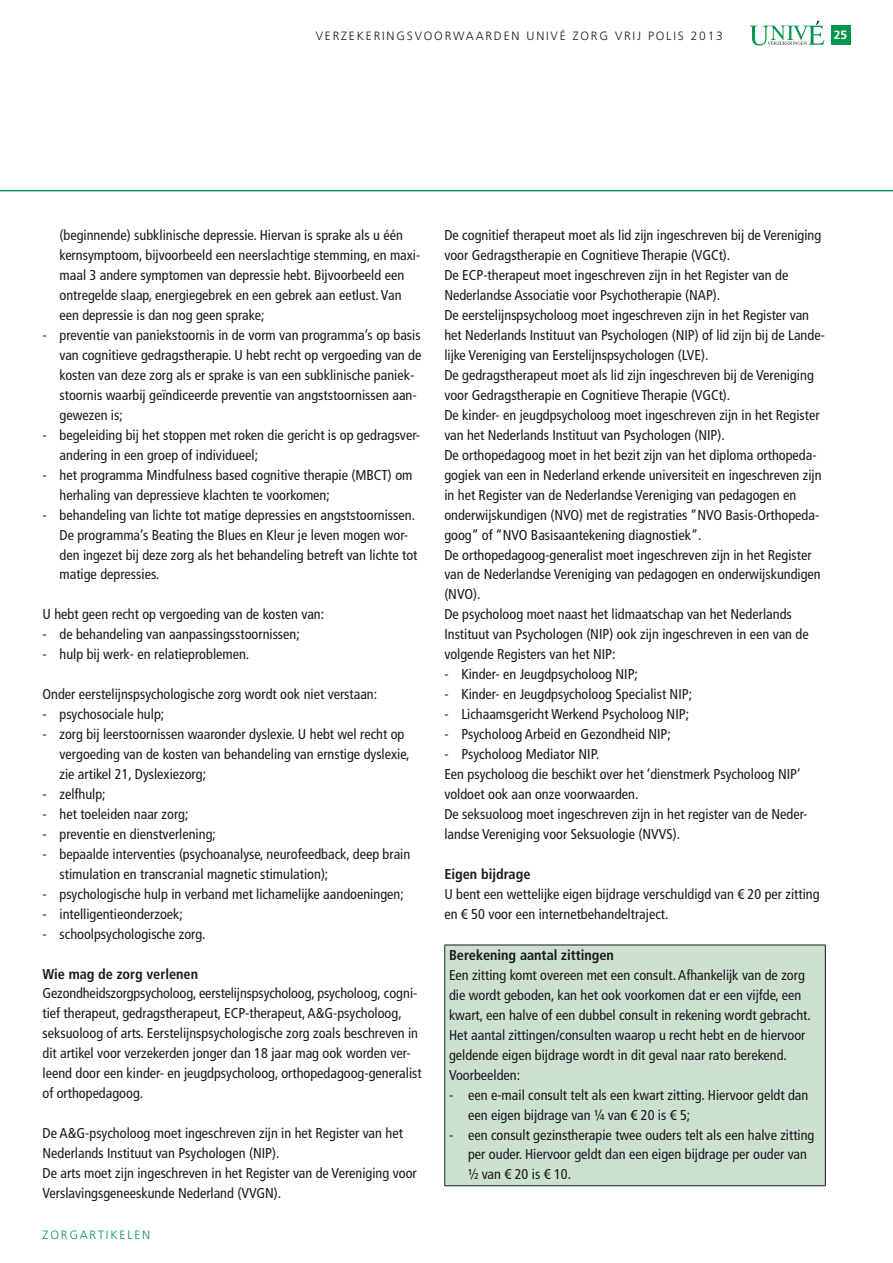
<style>
.page{position:relative;width:893px;height:1263px;background:#fff}
.page>*{position:absolute;margin:0;border:0;box-sizing:border-box;transform-origin:0 0}
.t1{font:condensed 14.25px/20px "Frutiger";color:#1a181b}
.t2{font:700 condensed 14.25px "Frutiger";color:#1a181b}
.t3{font:300 12px "Frutiger";letter-spacing:.15em;color:#1a181b}
.t4{font:300 12px "Frutiger";letter-spacing:.15em;color:#00964c}
.t5{font:700 12px "Frutiger";color:#fff}
</style>
<div class="page">
<div style="left:831px;top:26px;width:19px;height:19px;background:#00964c"></div>
<svg style="left:0;top:189px;width:893px;height:2px;background:#6ec399"></svg>
<svg style="left:749px;top:21px;width:75px;height:25px"></svg>
<div style="left:445px;top:945px;width:380px;height:241px;background:#cbe1d0"></div>
<hr style="left:444px;top:944px;width:382px;height:1px;background:#1a181b">
<hr style="left:444px;top:945px;width:1px;height:240px;background:#1a181b">
<hr style="left:825px;top:945px;width:1px;height:240px;background:#1a181b">
<hr style="left:444px;top:1185px;width:382px;height:1px;background:#1a181b">
<p class="t3" style="left:316px;top:29px;width:409px">VERZEKERINGSVOORWAARDEN UNIVÉ ZORG VRIJ POLIS 2013</p>
<p class="t5" style="left:834px;top:27px;width:15px">25</p>
<p class="t1" style="left:60px;top:225px;width:362px">(beginnende) subklinische depressie. Hiervan is sprake als u één kernsymptoom, bijvoorbeeld een neerslachtige stemming, en maxi&shy;maal 3 andere symptomen van depressie hebt. Bijvoorbeeld een ontregelde slaap, energiegebrek en een gebrek aan eetlust. Van een depressie is dan nog geen sprake;</p>
<p class="t1" style="left:60px;top:325px;width:363px;text-indent:-17px">- preventie van paniekstoornis in de vorm van programma’s op basis van cognitieve gedragstherapie. U hebt recht op vergoeding van de kosten van deze zorg als er sprake is van een subklinische paniek&shy;stoornis waarbij geïndiceerde preventie van angststoornissen aan&shy;gewezen is;</p>
<p class="t1" style="left:60px;top:425px;width:362px;text-indent:-17px">- begeleiding bij het stoppen met roken die gericht is op gedragsver&shy;andering in een groep of individueel;</p>
<p class="t1" style="left:60px;top:465px;width:354px;text-indent:-17px">- het programma Mindfulness based cognitive therapie (MBCT) om herhaling van depressieve klachten te voorkomen;</p>
<p class="t1" style="left:60px;top:505px;width:359px;text-indent:-17px">- behandeling van lichte tot matige depressies en angststoornissen.<br>De programma’s Beating the Blues en Kleur je leven mogen wor&shy;den ingezet bij deze zorg als het behandeling betreft van lichte tot matige depressies.</p>
<p class="t1" style="left:43px;top:604px;width:283px">U hebt geen recht op vergoeding van de kosten van:</p>
<p class="t1" style="left:43px;top:624px;width:259px">- de behandeling van aanpassingsstoornissen;</p>
<p class="t1" style="left:43px;top:644px;width:208px">- hulp bij werk- en relatieproblemen.</p>
<p class="t1" style="left:43px;top:684px;width:336px">Onder eerstelijnspsychologische zorg wordt ook niet verstaan:</p>
<p class="t1" style="left:43px;top:704px;width:123px">- psychosociale hulp;</p>
<p class="t1" style="left:60px;top:724px;width:352px;text-indent:-17px">- zorg bij leerstoornissen waaronder dyslexie. U hebt wel recht op vergoeding van de kosten van behandeling van ernstige dyslexie, zie artikel 21, Dyslexiezorg;</p>
<p class="t1" style="left:43px;top:784px;width:65px">- zelfhulp;</p>
<p class="t1" style="left:43px;top:804px;width:147px">- het toeleiden naar zorg;</p>
<p class="t1" style="left:43px;top:824px;width:175px">- preventie en dienstverlening;</p>
<p class="t1" style="left:60px;top:844px;width:352px;text-indent:-17px">- bepaalde interventies (psychoanalyse, neurofeedback, deep brain stimulation en transcranial magnetic stimulation);</p>
<p class="t1" style="left:43px;top:884px;width:363px">- psychologische hulp in verband met lichamelijke aandoeningen;</p>
<p class="t1" style="left:43px;top:904px;width:142px">- intelligentieonderzoek;</p>
<p class="t1" style="left:43px;top:924px;width:165px">- schoolpsychologische zorg.</p>
<p class="t2" style="left:43px;top:965px;width:157px">Wie mag de zorg verlenen</p>
<p class="t1" style="left:43px;top:984px;width:381px">Gezondheidszorgpsycholoog, eerstelijnspsycholoog, psycholoog, cogni&shy;tief therapeut, gedragstherapeut, ECP-therapeut, A&amp;G-psycholoog, seksuoloog of arts. Eerstelijnspsychologische zorg zoals beschreven in dit artikel voor verzekerden jonger dan 18 jaar mag ook worden ver&shy;leend door een kinder- en jeugdpsycholoog, orthopedagoog-generalist of orthopedagoog.</p>
<p class="t1" style="left:43px;top:1123px;width:376px">De A&amp;G-psycholoog moet ingeschreven zijn in het Register van het Nederlands Instituut van Psychologen (NIP).<br>De arts moet zijn ingeschreven in het Register van de Vereniging voor Verslavingsgeneeskunde Nederland (VVGN).</p>
<p class="t4" style="left:43px;top:1228px;width:109px">ZORGARTIKELEN</p>
<p class="t1" style="left:444px;top:225px;width:382px">De cognitief therapeut moet als lid zijn ingeschreven bij de Vereniging voor Gedragstherapie en Cognitieve Therapie (VGCt).<br>De ECP-therapeut moet ingeschreven zijn in het Register van de Nederlandse Associatie voor Psychotherapie (NAP).<br>De eerstelijnspsycholoog moet ingeschreven zijn in het Register van het Nederlands Instituut van Psychologen (NIP) of lid zijn bij de Lande&shy;lijke Vereniging van Eerstelijnspsychologen (LVE).<br>De gedragstherapeut moet als lid zijn ingeschreven bij de Vereniging voor Gedragstherapie en Cognitieve Therapie (VGCt).<br>De kinder- en jeugdpsycholoog moet ingeschreven zijn in het Register van het Nederlands Instituut van Psychologen (NIP).<br>De orthopedagoog moet in het bezit zijn van het diploma orthopeda&shy;gogiek van een in Nederland erkende universiteit en ingeschreven zijn in het Register van de Nederlandse Vereniging van pedagogen en onderwijskundigen (NVO) met de registraties “NVO Basis-Orthopeda&shy;goog” of “NVO Basisaantekening diagnostiek”.<br>De orthopedagoog-generalist moet ingeschreven zijn in het Register van de Nederlandse Vereniging van pedagogen en onderwijskundigen (NVO).<br>De psycholoog moet naast het lidmaatschap van het Nederlands Instituut van Psychologen (NIP) ook zijn ingeschreven in een van de volgende Registers van het NIP:</p>
<p class="t1" style="left:444px;top:664px;width:195px">- Kinder- en Jeugdpsycholoog NIP;</p>
<p class="t1" style="left:444px;top:684px;width:249px">- Kinder- en Jeugdpsycholoog Specialist NIP;</p>
<p class="t1" style="left:444px;top:704px;width:246px">- Lichaamsgericht Werkend Psycholoog NIP;</p>
<p class="t1" style="left:444px;top:724px;width:228px">- Psycholoog Arbeid en Gezondheid NIP;</p>
<p class="t1" style="left:444px;top:744px;width:365px">- Psycholoog Mediator NIP.<br>Een psycholoog die beschikt over het ‘dienstmerk Psycholoog NIP’ voldoet ook aan onze voorwaarden.<br>De seksuoloog moet ingeschreven zijn in het register van de Neder&shy;landse Vereniging voor Seksuologie (NVVS).</p>
<p class="t2" style="left:444px;top:865px;width:88px">Eigen bijdrage</p>
<p class="t1" style="left:444px;top:884px;width:377px">U bent een wettelijke eigen bijdrage verschuldigd van € 20 per zitting en € 50 voor een internetbehandeltraject.</p>
<p class="t2" style="left:449px;top:946px;width:167px">Berekening aantal zittingen</p>
<p class="t1" style="left:449px;top:965px;width:363px">Een zitting komt overeen met een consult. Afhankelijk van de zorg die wordt geboden, kan het ook voorkomen dat er een vijfde, een kwart, een halve of een dubbel consult in rekening wordt gebracht.<br>Het aantal zittingen/consulten waarop u recht hebt en de hiervoor geldende eigen bijdrage wordt in dit geval naar rato berekend.<br>Voorbeelden:</p>
<p class="t1" style="left:468px;top:1085px;width:342px;text-indent:-19px">- een e-mail consult telt als een kwart zitting. Hiervoor geldt dan een eigen bijdrage van ¼ van € 20 is € 5;</p>
<p class="t1" style="left:468px;top:1125px;width:348px;text-indent:-19px">- een consult gezinstherapie twee ouders telt als een halve zitting per ouder. Hiervoor geldt dan een eigen bijdrage per ouder van ½ van € 20 is € 10.</p>
</div>
